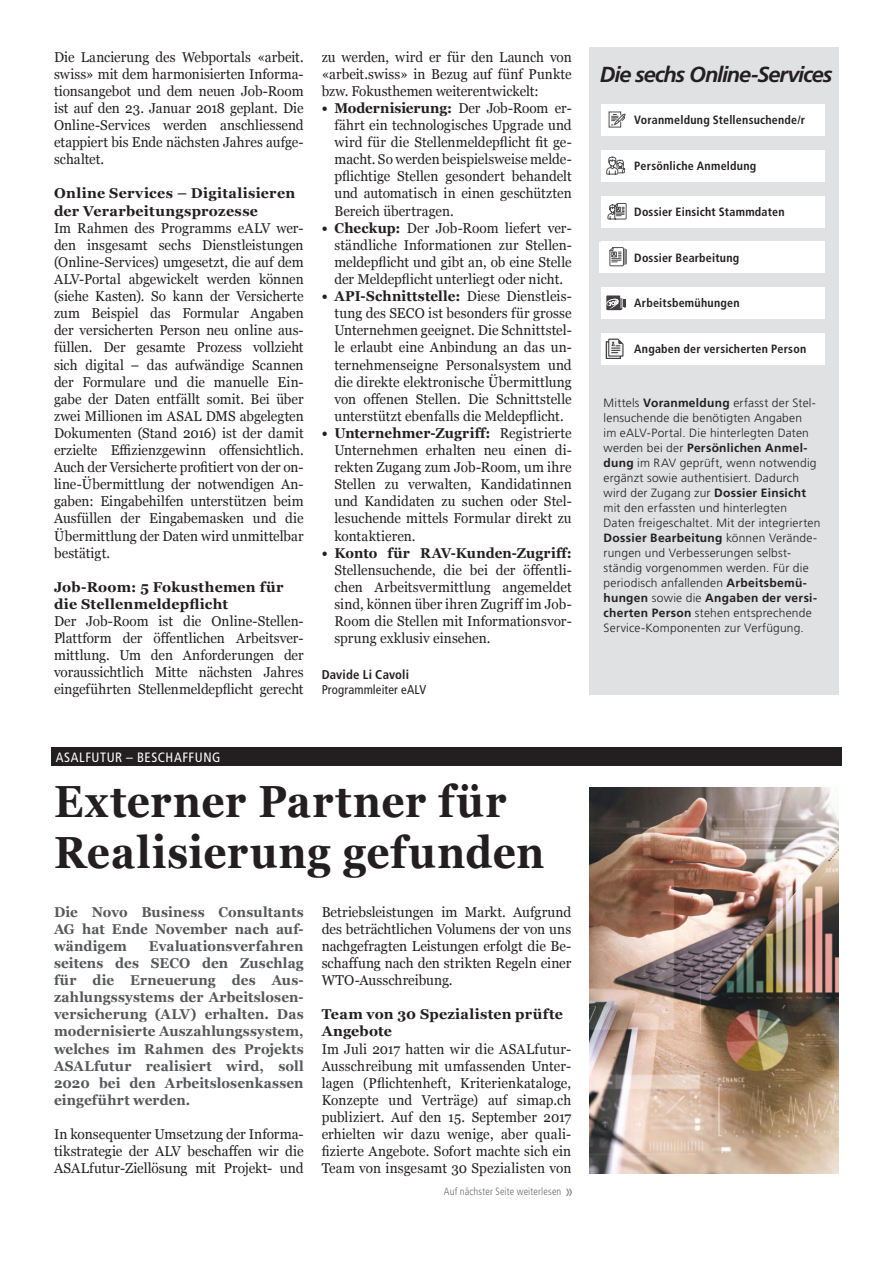
<style>
.page{position:relative;width:893px;height:1263px;background:#fff}
.page>*{position:absolute;margin:0;border:0;box-sizing:border-box;transform-origin:0 0}
.Titel{font:700 45px/51px "Georgia";letter-spacing:.02em;color:#231f20;scale:.9 1}
.Autorangaben{font:italic 700 21.75px "Frutiger LT Std";letter-spacing:-.055em;color:#231f20}
.Lauftext{font:14.25px/17.1px "Georgia";color:#231f20;text-align:justify;scale:.95 1}
.Lead{font:700 14.25px/17.1px "Georgia";letter-spacing:.005em;color:#57585a;text-align:justify;scale:.95 1}
.Lauftext-2{font:14.25px/17.1px "Georgia";color:#231f20;text-align:justify;scale:.96 1}
.Untertitel{font:700 14.25px/17.1px "Georgia";letter-spacing:.015em;color:#231f20}
.Rubrik{font:condensed 13.5px "Frutiger LT Std";letter-spacing:.04em;color:#fff}
.t1{font:condensed 12.75px "Frutiger LT Std";letter-spacing:.01em;color:#231f20}
.t2{font:700 condensed 12.75px "Frutiger LT Std";letter-spacing:.01em;color:#231f20}
.Autorangaben-2{font:300 12px/15px "Frutiger LT Std";letter-spacing:.015em;color:#231f20}
.Autorname{font:700 condensed 12px "Frutiger LT Std";letter-spacing:.02em;color:#231f20}
.Editorial{font:300 condensed 10.5px "Frutiger LT Std";letter-spacing:.015em;color:#6c6d70}
.s1{font-family:"Frutiger LT Std";font-stretch:condensed}
.s2{font-weight:700}
.s3{font-weight:400;font-size:18px;color:#57585a}
</style>
<div class="page">
<div style="left:590px;top:47px;width:249px;height:647px;background:#e0e1e3"></div>
<div style="left:601px;top:105px;width:224px;height:31px;background:#fff"></div>
<svg style="left:608px;top:111px;width:18px;height:17px"></svg>
<div style="left:601px;top:150px;width:224px;height:31px;background:#fff"></div>
<svg style="left:606px;top:156px;width:19px;height:19px"></svg>
<div style="left:601px;top:196px;width:224px;height:31px;background:#fff"></div>
<svg style="left:607px;top:203px;width:20px;height:17px"></svg>
<div style="left:601px;top:242px;width:224px;height:31px;background:#fff"></div>
<div style="left:601px;top:287px;width:224px;height:32px;background:#fff"></div>
<svg style="left:607px;top:310px;width:14px;height:1px"></svg>
<svg style="left:606px;top:295px;width:20px;height:15px"></svg>
<div style="left:601px;top:333px;width:224px;height:31px;background:#fff"></div>
<svg style="left:605px;top:338px;width:19px;height:20px"></svg>
<svg style="left:606px;top:339px;width:17px;height:19px"></svg>
<div style="left:51px;top:747px;width:790px;height:19px;background:#231f20"></div>
<img style="left:590px;top:787px;width:249px;height:386px">
<div style="left:599px;top:242px;width:35px;height:31px;background:#fff"></div>
<svg style="left:609px;top:247px;width:18px;height:20px"></svg>
<p class="Lauftext" style="left:54px;top:48px;width:264px">Die Lancierung des Webportals «arbeit. swiss» mit dem harmonisierten Informa&shy;tionsangebot und dem neuen Job-Room ist auf den 23. Januar 2018 geplant. Die Online-Services werden anschliessend etappiert bis Ende nächsten Jahres aufge&shy;schaltet.</p>
<p class="Untertitel" style="left:54px;top:184px;width:243px">Online Services – Digitalisieren der Verarbeitungsprozesse</p>
<p class="Lauftext" style="left:54px;top:219px;width:264px">Im Rahmen des Programms eALV wer&shy;den insgesamt sechs Dienstleistungen (Online-Services) umgesetzt, die auf dem ALV-Portal abgewickelt werden können (siehe Kasten). So kann der Versicherte zum Beispiel das Formular Angaben der versicherten Person neu online aus&shy;füllen. Der gesamte Prozess vollzieht sich digital <span class="s1">–</span> das aufwändige Scannen der Formulare und die manuelle Ein&shy;gabe der Daten entfällt somit. Bei über zwei Millionen im ASAL DMS abgelegten Dokumenten (Stand 2016) ist der damit erzielte Effizienzgewinn offensichtlich.<br>Auch der Versicherte profitiert von der on&shy;line-Übermittlung der notwendigen An&shy;gaben: Eingabehilfen unterstützen beim Ausfüllen der Eingabemasken und die Übermittlung der Daten wird unmittelbar bestätigt.</p>
<p class="Untertitel" style="left:54px;top:578px;width:231px">Job-Room: 5 Fokusthemen für die Stellenmeldepflicht</p>
<p class="Lauftext" style="left:54px;top:612px;width:264px">Der Job-Room ist die Online-Stellen-Plattform der öffentlichen Arbeitsver&shy;mittlung. Um den Anforderungen der voraussichtlich Mitte nächsten Jahres eingeführten Stellenmeldepflicht gerecht</p>
<p class="Lauftext" style="left:322px;top:48px;width:265px">zu werden, wird er für den Launch von «arbeit.swiss» in Bezug auf fünf Punkte bzw. Fokusthemen weiterentwickelt:</p>
<p class="Lauftext" style="left:334px;top:99px;width:251px;text-indent:-13px"><span class="s2">• Modernisierung:</span> Der Job-Room er&shy;fährt ein technologisches Upgrade und wird für die Stellenmeldepflicht fit ge&shy;macht. So werden beispielsweise melde&shy;pflichtige Stellen gesondert behandelt und automatisch in einen geschützten Bereich übertragen.</p>
<p class="Lauftext" style="left:334px;top:219px;width:251px;text-indent:-13px"><span class="s2">• Checkup:</span> Der Job-Room liefert ver&shy;ständliche Informationen zur Stellen&shy;meldepflicht und gibt an, ob eine Stelle der Meldepflicht unterliegt oder nicht.</p>
<p class="Lauftext" style="left:334px;top:287px;width:251px;text-indent:-13px"><span class="s2">• API-Schnittstelle:</span> Diese Dienstleis&shy;tung des SECO ist besonders für grosse Unternehmen geeignet. Die Schnittstel&shy;le erlaubt eine Anbindung an das un&shy;ternehmenseigne Personalsystem und die direkte elektronische Übermittlung von offenen Stellen. Die Schnittstelle unterstützt ebenfalls die Meldepflicht.</p>
<p class="Lauftext" style="left:334px;top:424px;width:251px;text-indent:-13px"><span class="s2">• Unternehmer-Zugriff:</span> Registrierte Unternehmen erhalten neu einen di&shy;rekten Zugang zum Job-Room, um ihre Stellen zu verwalten, Kandidatinnen und Kandidaten zu suchen oder Stel&shy;lesuchende mittels Formular direkt zu kontaktieren.</p>
<p class="Lauftext" style="left:334px;top:544px;width:251px;text-indent:-13px"><span class="s2">• Konto für RAV-Kunden-Zugriff:<br></span>Stellensuchende, die bei der öffentli&shy;chen Arbeitsvermittlung angemeldet sind, können über ihren Zugriff im Job-Room die Stellen mit Informationsvor&shy;sprung exklusiv einsehen.</p>
<p class="t2" style="left:322px;top:667px;width:89px">Davide Li Cavoli</p>
<p class="t1" style="left:322px;top:683px;width:106px">Programmleiter eALV</p>
<p class="Rubrik" style="left:56px;top:749px;width:166px">ASALFUTUR – BESCHAFFUNG</p>
<p class="Titel" style="left:54px;top:773px;width:546px">Externer Partner für<br>Realisierung gefunden</p>
<p class="Lead" style="left:54px;top:902px;width:264px">Die Novo Business Consultants AG hat Ende November nach auf&shy;wändigem</p>
<p class="Lead" style="left:54px;top:937px;width:264px;text-indent:95px">Evaluationsverfahren seitens des SECO den Zuschlag für die Erneuerung des Aus&shy;zahlungssystems der Arbeitslosen&shy;versicherung (ALV) erhalten. Das modernisierte Auszahlungssystem, welches im Rahmen des Projekts ASALfutur realisiert wird, soll 2020 bei den Arbeitslosenkassen eingeführt werden.</p>
<p class="Lauftext-2" style="left:54px;top:1125px;width:262px">In konsequenter Umsetzung der Informa&shy;tikstrategie der ALV beschaffen wir die ASALfutur-Ziellösung mit Projekt- und</p>
<p class="Lauftext-2" style="left:322px;top:903px;width:262px">Betriebsleistungen im Markt. Aufgrund des beträchtlichen Volumens der von uns nachgefragten Leistungen erfolgt die Be&shy;schaffung nach den strikten Regeln einer WTO-Ausschreibung.</p>
<p class="Untertitel" style="left:322px;top:1005px;width:243px">Team von 30 Spezialisten prüfte<br>Angebote</p>
<p class="Lauftext" style="left:322px;top:1039px;width:264px">Im Juli 2017 hatten wir die ASALfutur-Ausschreibung mit umfassenden Unter&shy;lagen (Pflichtenheft, Kriterienkataloge, Konzepte und Verträge) auf simap.ch publiziert. Auf den 15. September 2017 erhielten wir dazu wenige, aber quali&shy;fizierte Angebote. Sofort machte sich ein Team von insgesamt 30 Spezialisten von</p>
<p class="Editorial" style="left:444px;top:1186px;width:131px">Auf nächster Seite weiterlesen <span class="s3">»</span></p>
<p class="Autorangaben" style="left:600px;top:62px;width:234px">Die sechs Online-Services</p>
<p class="Autorname" style="left:634px;top:113px;width:172px">Voranmeldung Stellensuchende/r</p>
<p class="Autorname" style="left:634px;top:159px;width:124px">Persönliche Anmeldung</p>
<p class="Autorname" style="left:634px;top:204px;width:152px">Dossier Einsicht Stammdaten</p>
<p class="Autorname" style="left:634px;top:250px;width:107px">Dossier Bearbeitung</p>
<p class="Autorname" style="left:634px;top:296px;width:107px">Arbeitsbemühungen</p>
<p class="Autorname" style="left:634px;top:342px;width:174px">Angaben der versicherten Person</p>
<p class="Autorangaben-2" style="left:603px;top:396px;width:218px">Mittels <span class="s2">Voranmeldung</span> erfasst der Stel&shy;lensuchende die benötigten Angaben<br>im eALV-Portal. Die hinterlegten Daten werden bei der <span class="s2">Persönlichen Anmel&shy;dung</span> im RAV geprüft, wenn notwendig ergänzt sowie authentisiert. Dadurch wird der Zugang zur <span class="s2">Dossier Einsicht </span>mit den erfassten und hinterlegten Daten freigeschaltet. Mit der integrierten <span class="s2">Dossier Bearbeitung</span> können Verände&shy;rungen und Verbesserungen selbst&shy;ständig vorgenommen werden. Für die periodisch anfallenden <span class="s2">Arbeitsbemü&shy;hungen</span> sowie die <span class="s2">Angaben der versi&shy;cherten Person</span> stehen entsprechende Service-Komponenten zur Verfügung.</p>
</div>
